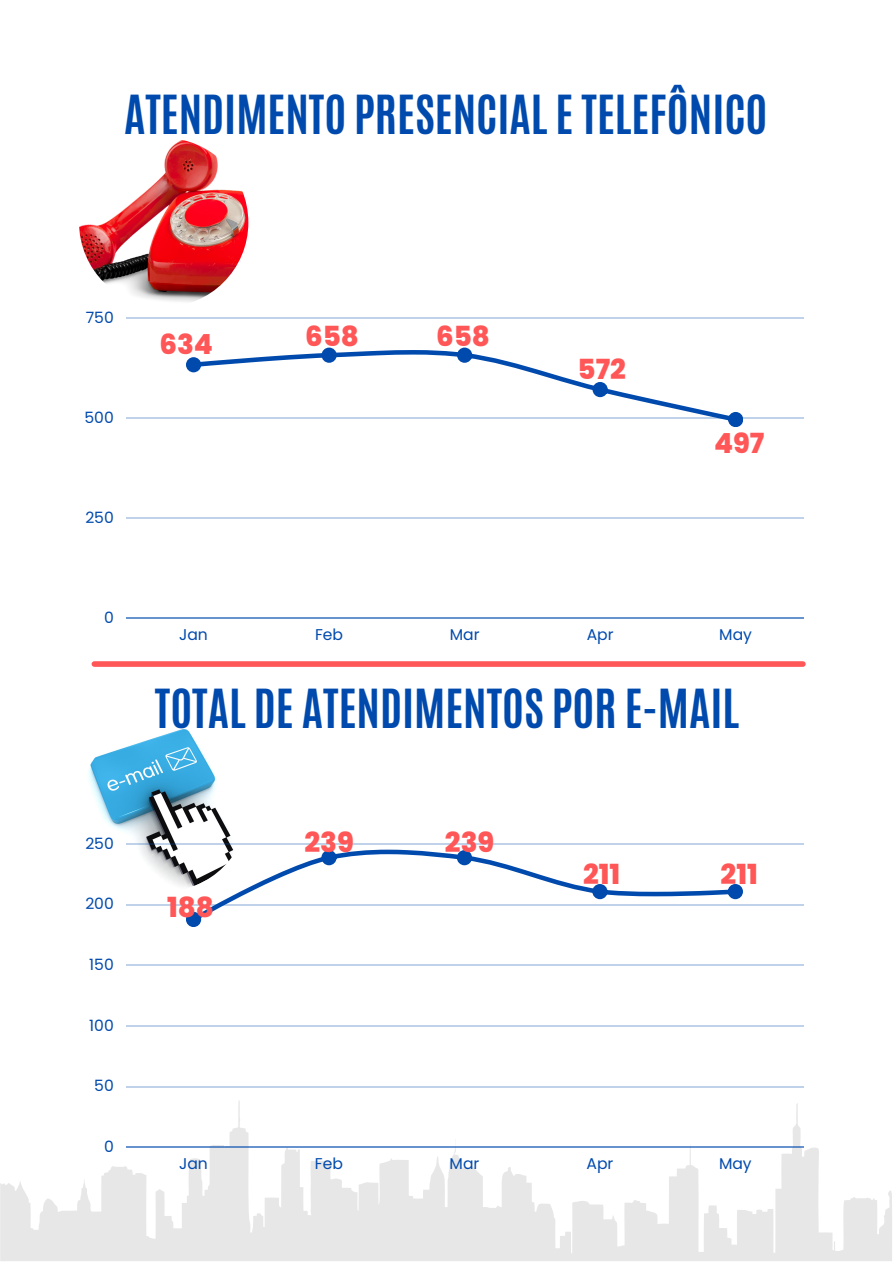
<style>
.page{position:relative;width:893px;height:1264px;background:#fff}
.page>*{position:absolute;margin:0;border:0;box-sizing:border-box;transform-origin:0 0}
.t1{font:700 45px "Antonio";color:#004aad}
.t2{font:800 27.6px "Poppins";color:#ff5757}
.t3{font:15.6px "Poppins";color:#004aad}
</style>
<div class="page">
<img style="left:79px;top:138px;width:169px;height:169px;border-radius:50%">
<svg style="left:0;top:1101px;width:892px;height:160px"></svg>
<hr style="left:126px;top:318px;width:677px;height:1px;background:#004aad">
<hr style="left:126px;top:418px;width:677px;height:1px;background:#004aad">
<hr style="left:126px;top:518px;width:677px;height:1px;background:#004aad">
<hr style="left:126px;top:617px;width:677px;height:1px;background:#004aad">
<svg style="left:186px;top:347px;width:556px;height:79px"></svg>
<img style="left:79px;top:722px;width:169px;height:169px;border-radius:50%">
<hr style="left:126px;top:843px;width:677px;height:1px;background:#004aad">
<hr style="left:126px;top:904px;width:677px;height:1px;background:#004aad">
<hr style="left:126px;top:965px;width:677px;height:1px;background:#004aad">
<hr style="left:126px;top:1025px;width:677px;height:1px;background:#004aad">
<hr style="left:126px;top:1086px;width:677px;height:1px;background:#004aad">
<hr style="left:126px;top:1146px;width:677px;height:1px;background:#004aad">
<svg style="left:186px;top:849px;width:556px;height:77px"></svg>
<div style="left:94px;top:661px;width:708px;height:6px;background:#ff5757"></div>
<p class="t1" style="left:124px;top:83px;width:644px">ATENDIMENTO PRESENCIAL E TELEFÔNICO</p>
<p class="t3" style="left:86px;top:306px;width:30px">750</p>
<p class="t3" style="left:84px;top:406px;width:31px">500</p>
<p class="t3" style="left:85px;top:506px;width:30px">250</p>
<p class="t3" style="left:104px;top:606px;width:11px">0</p>
<p class="t3" style="left:85px;top:832px;width:30px">250</p>
<p class="t3" style="left:85px;top:893px;width:30px">200</p>
<p class="t3" style="left:89px;top:953px;width:26px">150</p>
<p class="t3" style="left:89px;top:1014px;width:26px">100</p>
<p class="t3" style="left:94px;top:1074px;width:21px">50</p>
<p class="t3" style="left:104px;top:1135px;width:11px">0</p>
<p class="t2" style="left:159px;top:325px;width:55px">634</p>
<p class="t2" style="left:305px;top:317px;width:55px">658</p>
<p class="t2" style="left:436px;top:317px;width:55px">658</p>
<p class="t2" style="left:577px;top:350px;width:50px">572</p>
<p class="t2" style="left:714px;top:424px;width:52px">497</p>
<p class="t3" style="left:179px;top:623px;width:30px">Jan</p>
<p class="t3" style="left:315px;top:623px;width:30px">Feb</p>
<p class="t3" style="left:449px;top:623px;width:31px">Mar</p>
<p class="t3" style="left:586px;top:623px;width:28px">Apr</p>
<p class="t3" style="left:719px;top:623px;width:34px">May</p>
<p class="t1" style="left:155px;top:677px;width:585px">TOTAL DE ATENDIMENTOS POR E-MAIL</p>
<p class="t2" style="left:167px;top:888px;width:48px">188</p>
<p class="t2" style="left:304px;top:822px;width:51px">239</p>
<p class="t2" style="left:445px;top:822px;width:51px">239</p>
<p class="t2" style="left:583px;top:855px;width:39px">211</p>
<p class="t2" style="left:720px;top:855px;width:39px">211</p>
<p class="t3" style="left:179px;top:1152px;width:30px">Jan</p>
<p class="t3" style="left:315px;top:1152px;width:30px">Feb</p>
<p class="t3" style="left:449px;top:1152px;width:31px">Mar</p>
<p class="t3" style="left:586px;top:1152px;width:28px">Apr</p>
<p class="t3" style="left:719px;top:1152px;width:34px">May</p>
</div>
